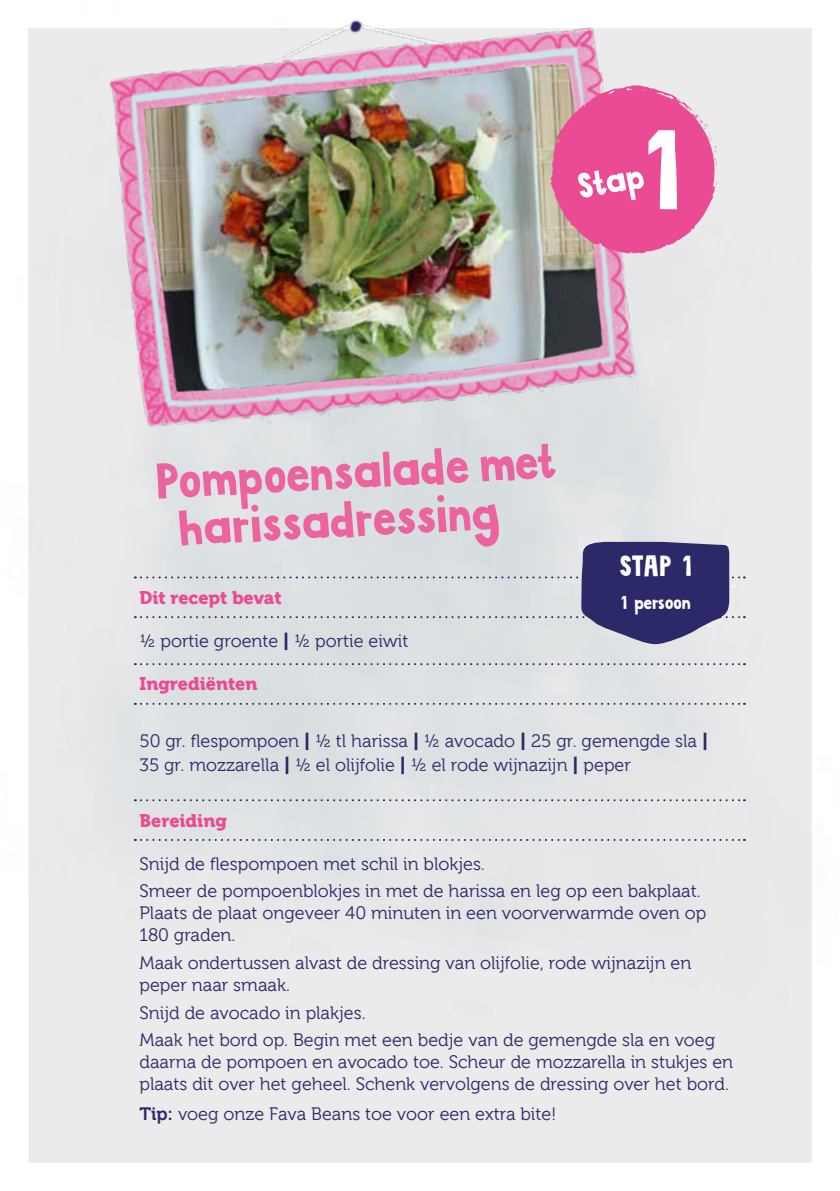
<style>
.page{position:relative;width:840px;height:1191px;background:#fff}
.page>*{position:absolute;margin:0;border:0;box-sizing:border-box;transform-origin:0 0}
.t1{font:700 110.2px "Aniara";color:#fff}
.t2{font:700 48px/48px "Aniara";color:#ec649f}
.t3{font:700 28px "Aniara";color:#fff}
.t4{font:18px/22px "Museo 300";color:#2c2968}
.t5{font:18px "Museo 900";color:#ea4b93}
.t6{font:700 18px "Aniara";color:#fff}
.s1{font-family:"Museo 900"}
.s2{font-family:"Museo 700"}
</style>
<div class="page">
<img style="left:28px;top:28px;width:784px;height:1135px">
<svg style="left:135px;top:663px;width:609px;height:2px"></svg>
<svg style="left:135px;top:703px;width:609px;height:2px"></svg>
<svg style="left:135px;top:799px;width:609px;height:2px"></svg>
<svg style="left:135px;top:839px;width:609px;height:2px"></svg>
<svg style="left:135px;top:542px;width:609px;height:102px;background:#b6b9c8"></svg>
<img style="left:89px;top:19px;width:565px;height:445px">
<svg style="left:547px;top:84px;width:173px;height:172px;background:#e675a6"></svg>
<h1 class="t1" style="left:644px;top:99px;width:39px">1</h1>
<h2 class="t2" style="left:174px;top:460px;width:382px;text-indent:-19px;rotate:-3deg">Pompoensalade met harissadressing</h2>
<h3 class="t3" style="left:619px;top:548px;width:74px">STAP 1</h3>
<p class="t6" style="left:620px;top:591px;width:71px">1 persoon</p>
<p class="t5" style="left:139px;top:587px;width:143px">Dit recept bevat</p>
<p class="t4" style="left:139px;top:630px;width:270px">½ portie groente <span class="s1">|</span> ½ portie eiwit</p>
<p class="t5" style="left:139px;top:674px;width:119px">Ingrediënten</p>
<p class="t4" style="left:139px;top:728px;width:569px;line-height:24px">50 gr. flespompoen <span class="s1">|</span> ½ tl harissa <span class="s1">|</span> ½ avocado <span class="s1">|</span> 25 gr. gemengde sla <span class="s1">|<br></span>35 gr. mozzarella <span class="s1">|</span> ½ el olijfolie <span class="s1">|</span> ½ el rode wijnazijn <span class="s1">|</span> peper</p>
<p class="t5" style="left:139px;top:810px;width:89px">Bereiding</p>
<p class="t4" style="left:139px;top:850px;width:562px;line-height:27.6px">Snijd de flespompoen met schil in blokjes.<br>Smeer de pompoenblokjes in met de harissa en leg op een bakplaat.</p>
<p class="t4" style="left:139px;top:902px;width:568px">Plaats de plaat ongeveer 40 minuten in een voorverwarmde oven op<br>180 graden.</p>
<p class="t4" style="left:139px;top:952px;width:553px">Maak ondertussen alvast de dressing van olijfolie, rode wijnazijn en peper naar smaak.</p>
<p class="t4" style="left:139px;top:999px;width:577px;line-height:27.6px">Snijd de avocado in plakjes.<br>Maak het bord op. Begin met een bedje van de gemengde sla en voeg</p>
<p class="t4" style="left:139px;top:1051px;width:595px">daarna de pompoen en avocado toe. Scheur de mozzarella in stukjes en plaats dit over het geheel. Schenk vervolgens de dressing over het bord.</p>
<p class="t4" style="left:139px;top:1103px;width:418px"><span class="s2">Tip:</span> voeg onze Fava Beans toe voor een extra bite!</p>
</div>
